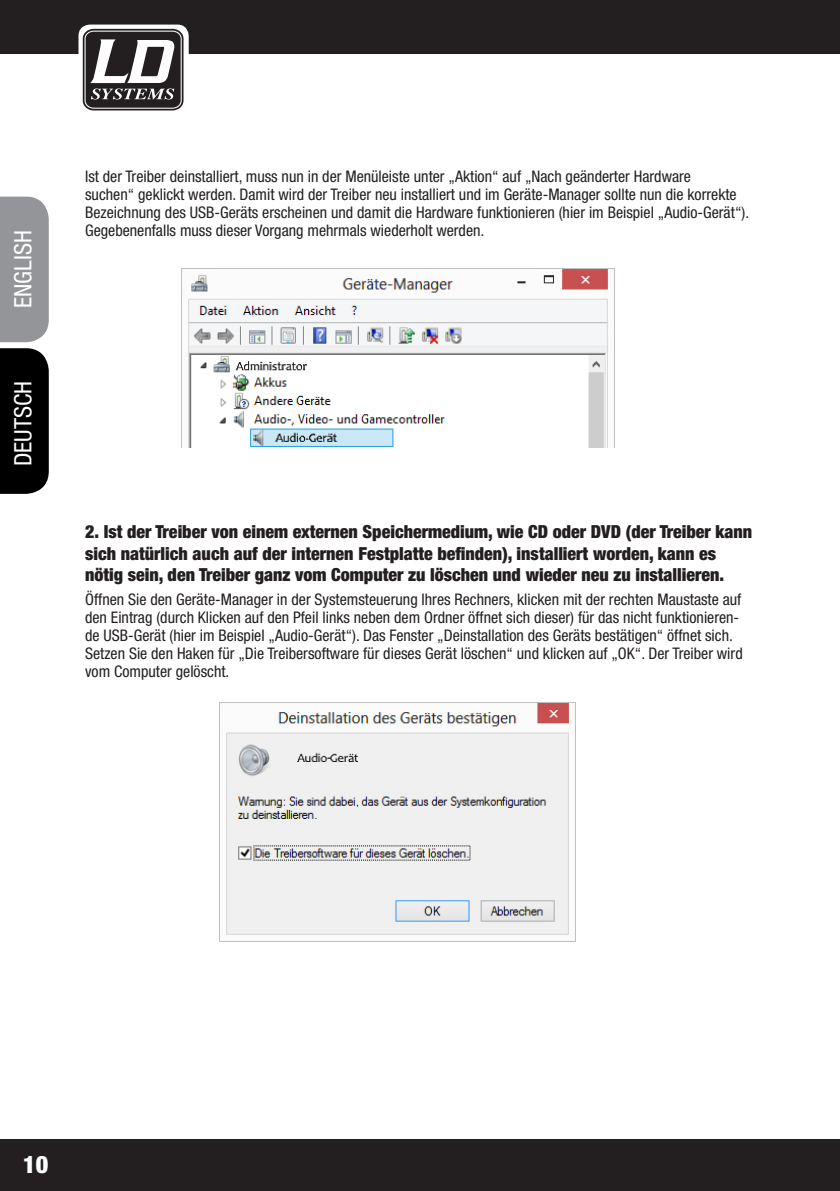
<style>
.page{position:relative;width:840px;height:1191px;background:#fff}
.page>*{position:absolute;margin:0;border:0;box-sizing:border-box;transform-origin:0 0}
.t1{font:condensed 24px "Helvetica Neue LT Std";color:#fff}
.t2{font:900 condensed 24px "Helvetica Neue LT Std";color:#fff}
.t3{font:900 condensed 18px/21.6px "Helvetica Neue LT Pro";color:#231f20}
.t4{font:condensed 16px/18px "Helvetica Neue LT Pro";color:#231f20}
</style>
<div class="page">
<div style="left:0;top:1138px;width:839px;height:53px;background:#231f20"></div>
<div style="left:0;top:0;width:839px;height:54px;background:#231f20"></div>
<svg style="left:78px;top:25px;width:111px;height:91px"></svg>
<svg style="left:83px;top:29px;width:100px;height:81px"></svg>
<div style="left:0;top:348px;width:49px;height:146px;background:#000"></div>
<div style="left:0;top:197px;width:49px;height:145px;background:#939598"></div>
<img style="left:181px;top:269px;width:427px;height:178px">
<img style="left:219px;top:702px;width:356px;height:239px">
<h1 class="t1" style="left:9px;top:308px;width:79px;rotate:-90deg">ENGLISH</h1>
<h1 class="t1" style="left:9px;top:466px;width:87px;rotate:-90deg">DEUTSCH</h1>
<p class="t4" style="left:85px;top:167px;width:665px">Ist der Treiber deinstalliert, muss nun in der Menüleiste unter „Aktion“ auf „Nach geänderter Hardware<br>suchen“ geklickt werden. Damit wird der Treiber neu installiert und im Geräte-Manager sollte nun die korrekte Bezeichnung des USB-Geräts erscheinen und damit die Hardware funktionieren (hier im Beispiel „Audio-Gerät“).<br>Gegebenenfalls muss dieser Vorgang mehrmals wiederholt werden.</p>
<p class="t3" style="left:85px;top:521px;width:516px">2. Ist der Treiber von einem externen Speichermedium, wie CD oder DVD</p>
<p class="t3" style="left:85px;top:521px;width:668px;text-indent:540px">(der Treiber kann sich natürlich auch auf der internen Festplatte befinden), installiert worden, kann es nötig sein, den Treiber ganz vom Computer zu löschen und wieder neu zu installieren.</p>
<p class="t4" style="left:85px;top:590px;width:658px">Öffnen Sie den Geräte-Manager in der Systemsteuerung Ihres Rechners, klicken mit der rechten Maustaste auf den Eintrag (durch Klicken auf den Pfeil links neben dem Ordner öffnet sich dieser) für das nicht funktionieren&shy;de USB-Gerät (hier im Beispiel „Audio-Gerät“). Das Fenster „Deinstallation des Geräts bestätigen“ öffnet sich.<br>Setzen Sie den Haken für „Die Treibersoftware für dieses Gerät löschen“ und klicken auf „OK“. Der Treiber wird vom Computer gelöscht.</p>
<h1 class="t2" style="left:23px;top:1149px;width:26px">10</h1>
</div>
